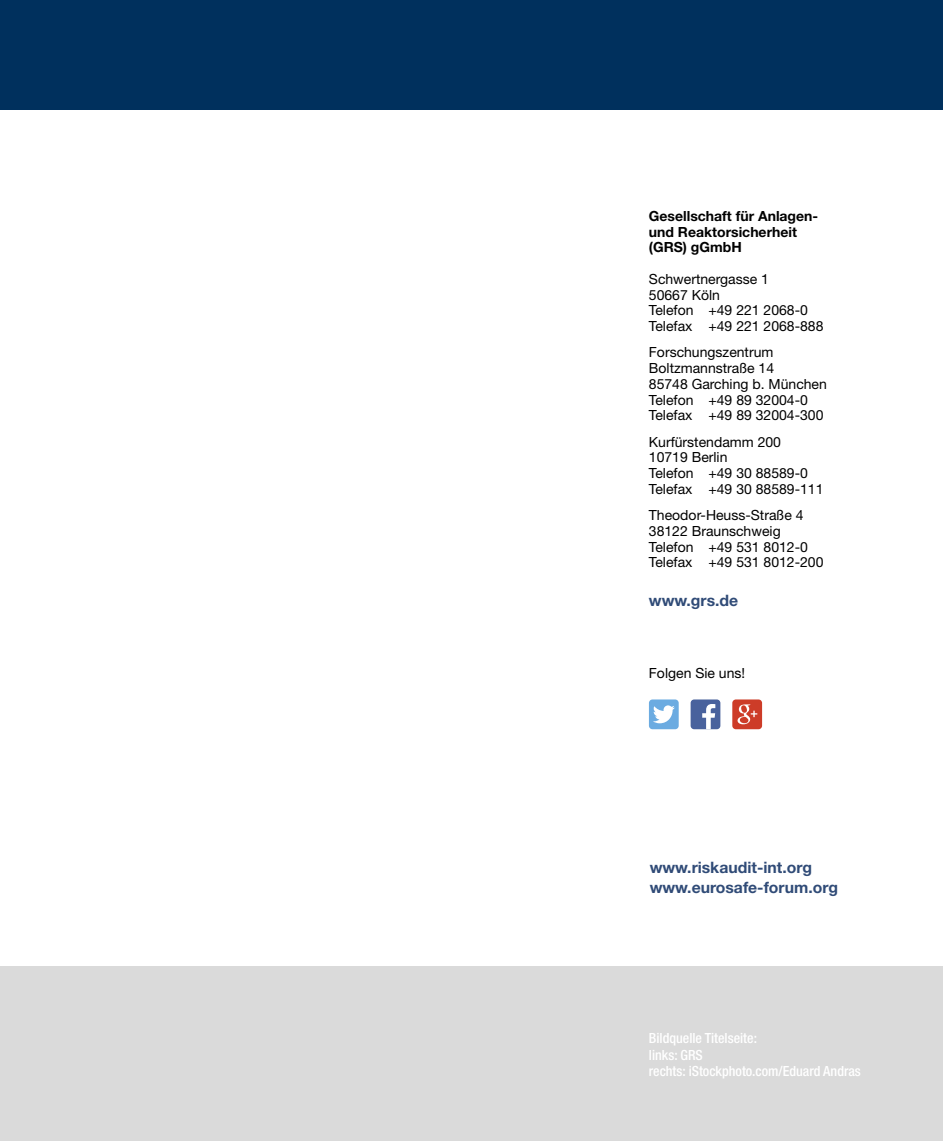
<style>
.page{position:relative;width:943px;height:1141px;background:#fff}
.page>*{position:absolute;margin:0;border:0;box-sizing:border-box;transform-origin:0 0}
.t1{font:700 15.75px/19.2px "Helvetica Neue LT";color:#304b77}
.t2{font:14px/15.8px "Helvetica Neue LT";color:#000}
.t3{font:500 condensed 14px/16.8px "Helvetica Neue LT";color:#fff}
.t4{font:700 14px/15.8px "Helvetica Neue LT";color:#000}
</style>
<div class="page">
<div style="left:0;top:966px;width:943px;height:175px;background:#dadada"></div>
<div style="left:0;top:0;width:943px;height:109px;background:#00305d"></div>
<div style="left:732px;top:699px;width:30px;height:30px;background:#cd3c28;border-radius:4px"></div>
<div style="left:690px;top:699px;width:30px;height:30px;background:#49629d;border-radius:4px"></div>
<svg style="left:702px;top:704px;width:13px;height:25px"></svg>
<div style="left:649px;top:699px;width:29px;height:30px;background:#6babe1;border-radius:4px"></div>
<svg style="left:653px;top:705px;width:22px;height:18px"></svg>
<svg style="left:750px;top:711px;width:7px;height:6px"></svg>
<img style="left:737px;top:704px;width:13px;height:20px">
<p class="t4" style="left:649px;top:208px;width:171px">Gesellschaft für Anlagen&shy;und Reaktorsicherheit (GRS) gGmbH</p>
<p class="t2" style="left:649px;top:271px;width:176px">Schwertnergasse 1<br>50667 Köln<br>Telefon +49 221 2068-0<br>Telefax +49 221 2068-888</p>
<p class="t2" style="left:649px;top:344px;width:179px">Forschungszentrum<br>Boltzmannstraße 14<br>85748 Garching b. München<br>Telefon +49 89 32004-0<br>Telefax +49 89 32004-300</p>
<p class="t2" style="left:649px;top:434px;width:176px">Kurfürstendamm 200<br>10719 Berlin<br>Telefon +49 30 88589-0<br>Telefax +49 30 88589-111</p>
<p class="t2" style="left:649px;top:507px;width:176px">Theodor-Heuss-Straße 4<br>38122 Braunschweig<br>Telefon +49 531 8012-0<br>Telefax +49 531 8012-200</p>
<p class="t1" style="left:649px;top:590px;width:91px">www.grs.de</p>
<p class="t2" style="left:649px;top:665px;width:98px">Folgen Sie uns!</p>
<p class="t1" style="left:649px;top:858px;width:190px">www.riskaudit-int.org www.eurosafe-forum.org</p>
<p class="t3" style="left:649px;top:1029px;width:213px">Bildquelle Titelseite:<br>links: GRS<br>rechts: iStockphoto.com/Eduard Andras</p>
</div>
